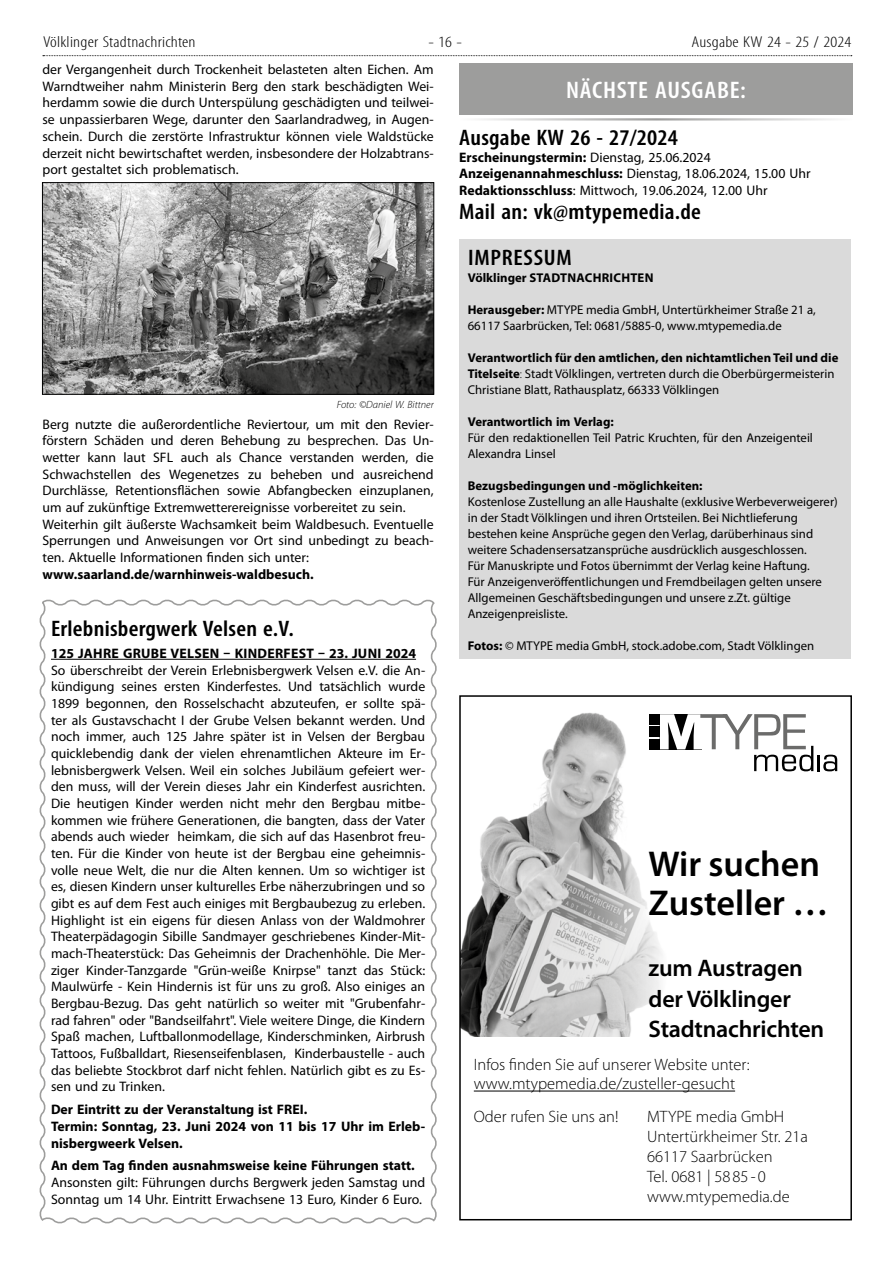
<style>
.page{position:relative;width:893px;height:1263px;background:#fff}
.page>*{position:absolute;margin:0;border:0;box-sizing:border-box;transform-origin:0 0}
.t1{font:600 36px/39px "Myriad Pro";color:#000}
.t2{font:600 24px/30.3px "Myriad Pro";letter-spacing:-.01em;color:#000}
.t3{font:600 condensed 24px "Myriad Pro";letter-spacing:.03em;color:#fff;scale:1.1 1}
.t4{font:600 condensed 22.5px/45.6px "Myriad Pro";letter-spacing:.01em;color:#000;scale:1.1 1}
.t5{font:300 16.5px/19.8px "Myriad Pro";color:#000}
.t6{font:300 condensed 15.75px "Myriad Pro";letter-spacing:.01em;color:#000;scale:1.2 1}
.t7{font:13.8px/16.6px "Myriad Pro";color:#000}
.t8{font:700 13.8px/16.6px "Myriad Pro";color:#000}
.t9{font:700 13.8px "Myriad Pro";letter-spacing:.02em;color:#000}
.t10{font:12.75px/16px "Myriad Pro";color:#000}
.t11{font:700 12.75px "Myriad Pro";color:#000}
.t12{font:italic 300 10.5px "Myriad Pro";color:#000}
.s1{font-weight:700}
.s2{font-weight:300}
</style>
<div class="page">
<svg style="left:43px;top:55px;width:809px;height:1px"></svg>
<img style="left:44px;top:184px;width:388px;height:209px">
<div style="left:42px;top:182px;width:392px;height:213px;border:1px solid #000"></div>
<div style="left:459px;top:64px;width:394px;height:51px;background:#9d9d9c"></div>
<hr style="left:459px;top:118px;width:394px;height:3px;background:#9d9d9c">
<div style="left:459px;top:239px;width:391px;height:420px;background:#dadada"></div>
<img style="left:462px;top:712px;width:200px;height:325px">
<div style="left:459px;top:695px;width:393px;height:525px;border:2px solid #000"></div>
<svg style="left:659px;top:714px;width:178px;height:57px"></svg>
<div style="left:649px;top:714px;width:10px;height:11px;background:#000"></div>
<div style="left:649px;top:739px;width:10px;height:10px;background:#000"></div>
<div style="left:649px;top:726px;width:10px;height:11px;background:#000"></div>
<div style="left:640px;top:841px;width:195px;height:84px;background:#fff"></div>
<hr style="left:474px;top:1090px;width:261px;height:1px;background:#000">
<svg style="left:39px;top:599px;width:398px;height:625px"></svg>
<p class="t6" style="left:43px;top:33px;width:128px">Völklinger Stadtnachrichten</p>
<p class="t6" style="left:428px;top:33px;width:30px">- 16 -</p>
<p class="t6" style="left:692px;top:33px;width:135px">Ausgabe KW 24 - 25 / 2024</p>
<p class="t7" style="left:43px;top:61px;width:393px;text-align:justify">der Vergangenheit durch Trockenheit belasteten alten Eichen. Am Warndtweiher nahm Ministerin Berg den stark beschädigten Wei&shy;herdamm sowie die durch Unterspülung geschädigten und teilwei&shy;se unpassierbaren Wege, darunter den Saarlandradweg, in Augen&shy;schein. Durch die zerstörte Infrastruktur können viele Waldstücke derzeit nicht bewirtschaftet werden, insbesondere der Holzabtrans&shy;port gestaltet sich problematisch.</p>
<h2 class="t3" style="left:566px;top:76px;width:165px">NÄCHSTE AUSGABE:</h2>
<h3 class="t4" style="left:459px;top:114px;width:200px">Ausgabe KW 26 - 27/2024</h3>
<p class="t7" style="left:459px;top:149px;width:353px"><span class="s1">Erscheinungstermin:</span> Dienstag, 25.06.2024<br><span class="s1">Anzeigenannahmeschluss:</span> Dienstag, 18.06.2024, 15.00 Uhr<br><span class="s1">Redaktionsschluss</span>: Mittwoch, 19.06.2024, 12.00 Uhr</p>
<h3 class="t4" style="left:468px;top:188px;width:213px;text-indent:-9px">Mail an: vk@mtypemedia.de<br>IMPRESSUM</h3>
<p class="t11" style="left:468px;top:269px;width:187px">Völklinger STADTNACHRICHTEN</p>
<p class="t10" style="left:468px;top:301px;width:350px"><span class="s1">Herausgeber:</span> MTYPE media GmbH, Untertürkheimer Straße 21 a,<br>66117 Saarbrücken, Tel: 0681/5885-0, www.mtypemedia.de</p>
<p class="t10" style="left:468px;top:349px;width:372px"><span class="s1">Verantwortlich für den amtlichen, den nichtamtlichen Teil und die<br>Titelseite</span><span class="s2">:</span> Stadt Völklingen, vertreten durch die Oberbürgermeisterin<br>Christiane Blatt, Rathausplatz, 66333 Völklingen</p>
<p class="t11" style="left:468px;top:413px;width:148px">Verantwortlich im Verlag:</p>
<p class="t10" style="left:468px;top:429px;width:347px">Für den redaktionellen Teil Patric Kruchten, für den Anzeigenteil<br>Alexandra Linsel</p>
<p class="t11" style="left:468px;top:477px;width:236px">Bezugsbedingungen und -möglichkeiten:</p>
<p class="t10" style="left:468px;top:493px;width:372px">Kostenlose Zustellung an alle Haushalte (exklusive Werbeverweigerer) in der Stadt Völklingen und ihren Ortsteilen. Bei Nichtlieferung bestehen keine Ansprüche gegen den Verlag, darüberhinaus sind weitere Schadensersatzansprüche ausdrücklich ausgeschlossen.<br>Für Manuskripte und Fotos übernimmt der Verlag keine Haftung.<br>Für Anzeigenveröffentlichungen und Fremdbeilagen gelten unsere Allgemeinen Geschäftsbedingungen und unsere z.Zt. gültige Anzeigenpreisliste.</p>
<p class="t10" style="left:468px;top:638px;width:348px"><span class="s1">Fotos:</span> © MTYPE media GmbH, stock.adobe.com, Stadt Völklingen</p>
<p class="t12" style="left:337px;top:398px;width:98px">Foto: ©Daniel W. Bittner</p>
<p class="t7" style="left:43px;top:415px;width:393px">Berg nutzte die außerordentliche Reviertour, um mit den Revier&shy;förstern Schäden und deren Behebung zu besprechen. Das Un&shy;wetter kann laut SFL auch als Chance verstanden werden, die Schwachstellen des Wegenetzes zu beheben und ausreichend Durchlässe, Retentionsflächen sowie Abfangbecken einzuplanen, um auf zukünftige Extremwetterereignisse vorbereitet zu sein.<br>Weiterhin gilt äußerste Wachsamkeit beim Waldbesuch. Eventuelle Sperrungen und Anweisungen vor Ort sind unbedingt zu beach&shy;ten. Aktuelle Informationen finden sich unter:</p>
<p class="t8" style="left:43px;top:565px;width:273px">www.saarland.de/warnhinweis-waldbesuch.</p>
<h3 class="t4" style="left:51px;top:605px;width:222px">Erlebnisbergwerk Velsen e.V.</h3>
<p class="t9" style="left:51px;top:644px;width:367px">125 JAHRE GRUBE VELSEN – KINDERFEST – 23. JUNI 2024</p>
<p class="t7" style="left:51px;top:661px;width:376px;text-align:justify">So überschreibt der Verein Erlebnisbergwerk Velsen e.V. die An&shy;kündigung seines ersten Kinderfestes. Und tatsächlich wurde 1899 begonnen, den Rosselschacht abzuteufen, er sollte spä&shy;ter als Gustavschacht I der Grube Velsen bekannt werden. Und noch immer, auch 125 Jahre später ist in Velsen der Bergbau quicklebendig dank der vielen ehrenamtlichen Akteure im Er&shy;lebnisbergwerk Velsen. Weil ein solches Jubiläum gefeiert wer&shy;den muss, will der Verein dieses Jahr ein Kinderfest ausrichten.<br>Die heutigen Kinder werden nicht mehr den Bergbau mitbe&shy;kommen wie frühere Generationen, die bangten, dass der Vater abends auch wieder heimkam, die sich auf das Hasenbrot freu&shy;ten. Für die Kinder von heute ist der Bergbau eine geheimnis&shy;volle neue Welt, die nur die Alten kennen. Um so wichtiger ist es, diesen Kindern unser kulturelles Erbe näherzubringen und so gibt es auf dem Fest auch einiges mit Bergbaubezug zu erleben.<br>Highlight ist ein eigens für diesen Anlass von der Waldmohrer Theaterpädagogin Sibille Sandmayer geschriebenes Kinder-Mit&shy;mach-Theaterstück: Das Geheimnis der Drachenhöhle. Die Mer&shy;ziger Kinder-Tanzgarde "Grün-weiße Knirpse" tanzt das Stück:<br>Maulwürfe - Kein Hindernis ist für uns zu groß. Also einiges an Bergbau-Bezug. Das geht natürlich so weiter mit "Grubenfahr&shy;rad fahren" oder "Bandseilfahrt". Viele weitere Dinge, die Kindern Spaß machen, Luftballonmodellage, Kinderschminken, Airbrush Tattoos, Fußballdart, Riesenseifenblasen, Kinderbaustelle - auch das beliebte Stockbrot darf nicht fehlen. Natürlich gibt es zu Es&shy;sen und zu Trinken.</p>
<p class="t8" style="left:51px;top:1101px;width:376px">Der Eintritt zu der Veranstaltung ist FREI.<br>Termin: Sonntag, 23. Juni 2024 von 11 bis 17 Uhr im Erleb&shy;nisbergweerk Velsen.</p>
<p class="t8" style="left:51px;top:1157px;width:365px">An dem Tag finden ausnahmsweise keine Führungen statt.</p>
<p class="t7" style="left:51px;top:1174px;width:376px">Ansonsten gilt: Führungen durchs Bergwerk jeden Samstag und<br>Sonntag um 14 Uhr. Eintritt Erwachsene 13 Euro, Kinder 6 Euro.</p>
<h1 class="t1" style="left:649px;top:844px;width:181px">Wir suchen<br>Zusteller …</h1>
<h2 class="t2" style="left:649px;top:952px;width:177px">zum Austragen der Völklinger<br>Stadtnachrichten</h2>
<p class="t5" style="left:474px;top:1054px;width:277px">Infos finden Sie auf unserer Website unter: www.mtypemedia.de/zusteller-gesucht</p>
<p class="t5" style="left:474px;top:1106px;width:146px">Oder rufen Sie uns an!</p>
<p class="t5" style="left:647px;top:1107px;width:162px">MTYPE media GmbH<br>Untertürkheimer Str. 21a<br>66117 Saarbrücken<br>Tel. 0681 | 58 85 - 0 www.mtypemedia.de</p>
</div>
